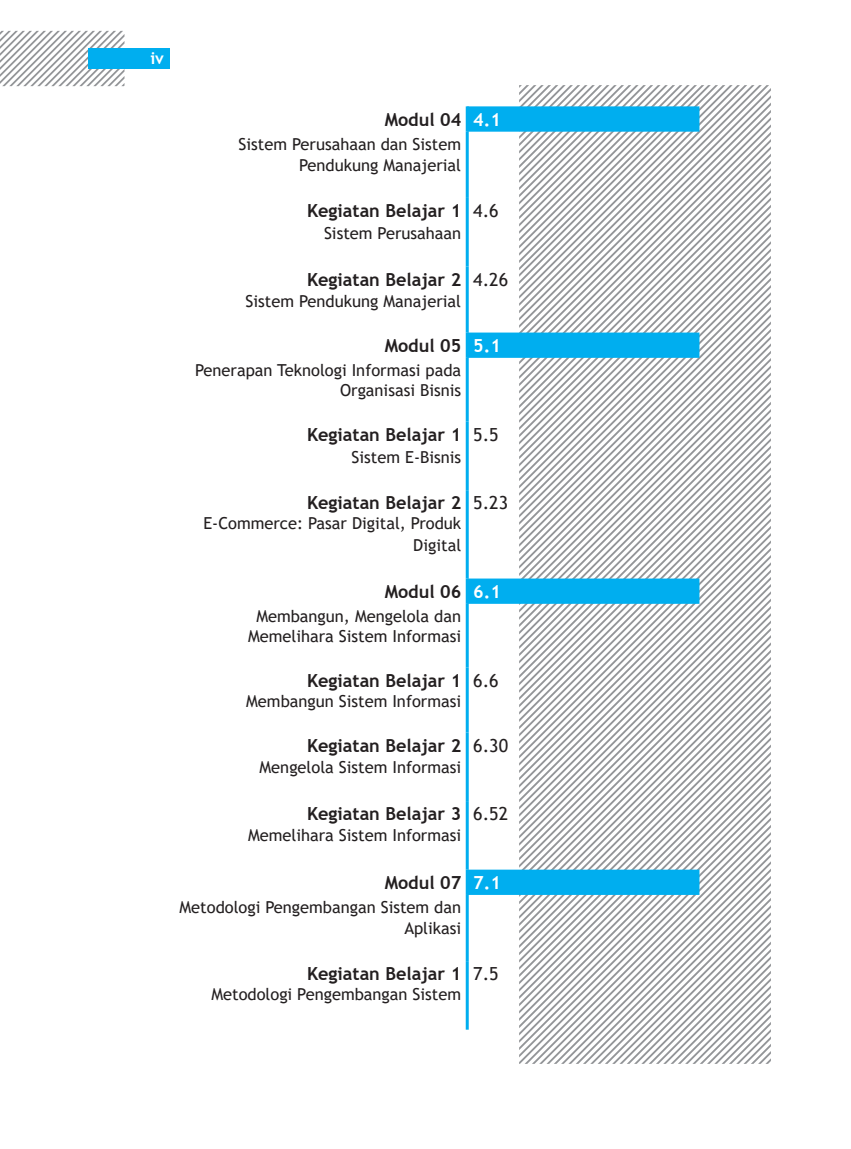
<style>
.page{position:relative;width:851px;height:1149px;background:#fff}
.page>*{position:absolute;margin:0;border:0;box-sizing:border-box;transform-origin:0 0}
.t1{font:700 18px "Trebuchet MS";color:#231f20}
.t2{font:18px "Trebuchet MS";color:#231f20}
.t3{font:16.5px/21px "Trebuchet MS";color:#231f20;text-align:right}
.t4{font:700 16.5px "Trebuchet MS";color:#fff}
.s1{color:#fff}
</style>
<div class="page">
<svg style="left:0;top:31px;width:124px;height:55px"></svg>
<div style="left:88px;top:48px;width:82px;height:21px;background:#00aeef"></div>
<svg style="left:710px;top:85px;width:59px;height:250px"></svg>
<svg style="left:710px;top:85px;width:51px;height:243px"></svg>
<svg style="left:710px;top:85px;width:44px;height:235px"></svg>
<svg style="left:710px;top:85px;width:37px;height:228px"></svg>
<svg style="left:710px;top:85px;width:29px;height:221px"></svg>
<svg style="left:710px;top:85px;width:22px;height:213px"></svg>
<svg style="left:710px;top:85px;width:15px;height:206px"></svg>
<svg style="left:710px;top:85px;width:8px;height:199px"></svg>
<svg style="left:519px;top:85px;width:191px;height:401px"></svg>
<svg style="left:519px;top:526px;width:251px;height:537px"></svg>
<svg style="left:468px;top:106px;width:231px;height:788px"></svg>
<hr style="left:465px;top:106px;width:3px;height:26px;background:#00aeef">
<hr style="left:465px;top:132px;width:3px;height:66px;background:#00aeef">
<hr style="left:465px;top:198px;width:3px;height:68px;background:#00aeef">
<hr style="left:465px;top:266px;width:3px;height:66px;background:#00aeef">
<hr style="left:465px;top:332px;width:3px;height:26px;background:#00aeef">
<hr style="left:465px;top:358px;width:3px;height:63px;background:#00aeef">
<hr style="left:465px;top:421px;width:3px;height:69px;background:#00aeef">
<hr style="left:465px;top:490px;width:3px;height:88px;background:#00aeef">
<hr style="left:465px;top:578px;width:3px;height:25px;background:#00aeef">
<hr style="left:465px;top:603px;width:3px;height:64px;background:#00aeef">
<hr style="left:465px;top:667px;width:3px;height:65px;background:#00aeef">
<hr style="left:465px;top:732px;width:3px;height:68px;background:#00aeef">
<hr style="left:465px;top:800px;width:3px;height:69px;background:#00aeef">
<hr style="left:465px;top:869px;width:3px;height:25px;background:#00aeef">
<hr style="left:465px;top:894px;width:3px;height:66px;background:#00aeef">
<hr style="left:465px;top:960px;width:3px;height:69px;background:#00aeef">
<p class="t4" style="left:150px;top:48px;width:15px">iv</p>
<p class="t1" style="left:384px;top:108px;width:118px">Modul 04 <span class="s1">4.1</span></p>
<p class="t3" style="left:238px;top:133px;width:224px">Sistem Perusahaan dan Sistem<br>Pendukung Manajerial</p>
<p class="t1" style="left:307px;top:199px;width:156px">Kegiatan Belajar 1</p>
<p class="t3" style="left:324px;top:222px;width:139px">Sistem Perusahaan</p>
<p class="t2" style="left:473px;top:199px;width:27px">4.6</p>
<p class="t1" style="left:307px;top:268px;width:156px">Kegiatan Belajar 2</p>
<p class="t3" style="left:245px;top:290px;width:217px">Sistem Pendukung Manajerial</p>
<p class="t2" style="left:473px;top:268px;width:36px">4.26</p>
<p class="t1" style="left:384px;top:334px;width:118px">Modul 05 <span class="s1">5.1</span></p>
<p class="t3" style="left:195px;top:360px;width:267px;line-height:19.8px">Penerapan Teknologi Informasi pada<br>Organisasi Bisnis</p>
<p class="t1" style="left:307px;top:423px;width:156px">Kegiatan Belajar 1</p>
<p class="t3" style="left:351px;top:446px;width:111px">Sistem E-Bisnis</p>
<p class="t2" style="left:473px;top:423px;width:27px">5.5</p>
<p class="t1" style="left:307px;top:491px;width:156px">Kegiatan Belajar 2</p>
<p class="t3" style="left:203px;top:512px;width:259px;line-height:21.6px">E-Commerce: Pasar Digital, Produk<br>Digital</p>
<p class="t2" style="left:473px;top:491px;width:36px">5.23</p>
<p class="t1" style="left:384px;top:580px;width:118px">Modul 06 <span class="s1">6.1</span></p>
<p class="t3" style="left:248px;top:606px;width:214px;line-height:19.8px;text-align:center">Membangun, Mengelola dan<br>Memelihara Sistem Informasi</p>
<p class="t1" style="left:307px;top:669px;width:156px">Kegiatan Belajar 1</p>
<p class="t3" style="left:246px;top:690px;width:216px">Membangun Sistem Informasi</p>
<p class="t2" style="left:473px;top:669px;width:27px">6.6</p>
<p class="t1" style="left:307px;top:734px;width:156px">Kegiatan Belajar 2</p>
<p class="t3" style="left:259px;top:756px;width:203px">Mengelola Sistem Informasi</p>
<p class="t1" style="left:307px;top:802px;width:156px">Kegiatan Belajar 3</p>
<p class="t3" style="left:248px;top:824px;width:214px">Memelihara Sistem Informasi</p>
<p class="t2" style="left:473px;top:734px;width:36px">6.30</p>
<p class="t2" style="left:473px;top:802px;width:36px">6.52</p>
<p class="t1" style="left:384px;top:871px;width:118px">Modul 07 <span class="s1">7.1</span></p>
<p class="t3" style="left:179px;top:896px;width:283px">Metodologi Pengembangan Sistem dan<br>Aplikasi</p>
<p class="t1" style="left:307px;top:962px;width:156px">Kegiatan Belajar 1</p>
<p class="t3" style="left:211px;top:983px;width:251px">Metodologi Pengembangan Sistem</p>
<p class="t2" style="left:473px;top:962px;width:27px">7.5</p>
</div>
